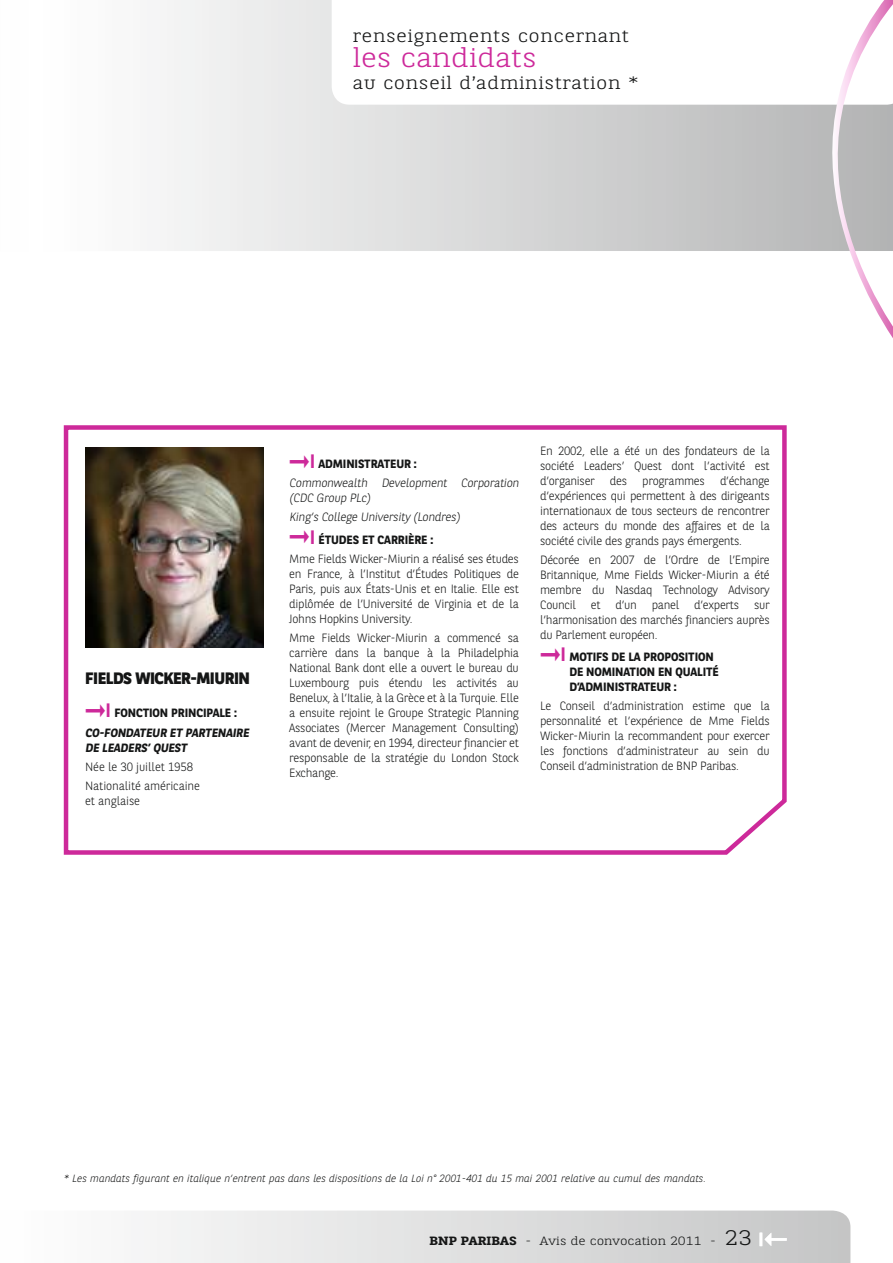
<style>
.page{position:relative;width:893px;height:1263px;background:#fff}
.page>*{position:absolute;margin:0;border:0;box-sizing:border-box;transform-origin:0 0}
.t1{font:300 27px "BNPP Slab Serif Expanded";color:#cd299a}
.t2{font:300 18px "BNPP Slab Serif Expanded";letter-spacing:.03em;color:#151616}
.t3{font:800 16.5px "BNPP Sans";letter-spacing:-.03em;color:#151616}
.t4{font:300 12px/15px "BNPP Sans";letter-spacing:-.025em;color:#151616;text-align:justify}
.t5{font:700 12px/15px "BNPP Sans";letter-spacing:-.01em;color:#151616}
.t6{font:300 12px "BNPP Slab Serif Expanded";color:#151616}
.t7{font:italic 300 10.5px "BNPP Sans";color:#151616}
.s1{color:#cd299a}
.s2{font-weight:700}
.s3{font-size:21px}
</style>
<div class="page">
<svg style="left:167px;top:0;width:574px;height:251px"></svg>
<svg style="left:332px;top:0;width:409px;height:105px"></svg>
<svg style="left:741px;top:0;width:152px;height:338px"></svg>
<svg style="left:157px;top:1210px;width:693px;height:53px"></svg>
<svg style="left:63px;top:425px;width:724px;height:430px"></svg>
<img style="left:85px;top:447px;width:179px;height:200px">
<h2 class="t2" style="left:353px;top:28px;width:278px">renseignements concernant</h2>
<h1 class="t1" style="left:353px;top:47px;width:185px">les candidats</h1>
<h2 class="t2" style="left:353px;top:76px;width:288px">au conseil d’administration *</h2>
<h3 class="t3" style="left:85px;top:672px;width:166px">FIELDS WICKER-MIURIN</h3>
<p class="t5" style="left:85px;top:705px;width:167px;line-height:19.2px"><span class="s1">➞❙</span> FONCTION PRINCIPALE :<br>CO-FONDATEUR ET PARTENAIRE</p>
<p class="t5" style="left:85px;top:741px;width:105px">DE LEADERS’ QUEST</p>
<p class="t4" style="left:85px;top:758px;width:116px;line-height:19.2px">Née le 30 juillet 1958<br>Nationalité américaine</p>
<p class="t4" style="left:85px;top:794px;width:57px">et anglaise</p>
<p class="t4" style="left:289px;top:455px;width:233px;line-height:19.2px"><span class="s1">➞❙</span> <span class="s2">ADMINISTRATEUR :<br></span>Commonwealth Development Corporation</p>
<p class="t4" style="left:289px;top:489px;width:172px;line-height:19.2px">(CDC Group PLc)<br>King’s College University (Londres)</p>
<p class="t4" style="left:289px;top:531px;width:231px;line-height:19.2px"><span class="s1">➞❙</span> <span class="s2">ÉTUDES ET CARRIÈRE :<br></span>Mme Fields Wicker-Miurin a réalisé ses études</p>
<p class="t4" style="left:289px;top:567px;width:231px">en France, à l’Institut d’Études Politiques de Paris, puis aux États-Unis et en Italie. Elle est diplômée de l’Université de Virginia et de la Johns Hopkins University.</p>
<p class="t4" style="left:289px;top:631px;width:231px">Mme Fields Wicker-Miurin a commencé sa carrière dans la banque à la Philadelphia National Bank dont elle a ouvert le bureau du Luxembourg puis étendu les activités au Benelux, à l’Italie, à la Grèce et à la Turquie. Elle a ensuite rejoint le Groupe Strategic Planning Associates (Mercer Management Consulting) avant de devenir, en 1994, directeur financier et responsable de la stratégie du London Stock Exchange.</p>
<p class="t4" style="left:540px;top:444px;width:231px">En 2002, elle a été un des fondateurs de la société Leaders’ Quest dont l’activité est d’organiser</p>
<p class="t4" style="left:540px;top:474px;width:231px;text-indent:180px">d’échange d’expériences qui permettent à des dirigeants internationaux de tous secteurs de rencontrer des acteurs du monde des affaires et de la société civile des grands pays émergents.</p>
<p class="t4" style="left:540px;top:553px;width:231px">Décorée en 2007 de l’Ordre de l’Empire Britannique, Mme Fields Wicker-Miurin a été membre du Nasdaq Technology Advisory Council et d’un panel d’experts sur l’harmonisation des marchés financiers auprès du Parlement européen.</p>
<p class="t5" style="left:569px;top:651px;width:151px;text-indent:-29px"><span class="s1">➞❙</span> MOTIFS DE LA PROPOSITION<br>DE NOMINATION EN QUALITÉ<br>D’ADMINISTRATEUR :</p>
<p class="t4" style="left:540px;top:700px;width:231px">Le Conseil d’administration estime que la personnalité et l’expérience de Mme Fields Wicker-Miurin la recommandent pour exercer les fonctions d’administrateur au sein du Conseil d’administration de BNP Paribas.</p>
<p class="t4" style="left:610px;top:474px;width:19px">des</p>
<p class="t4" style="left:642px;top:474px;width:64px">programmes</p>
<p class="t7" style="left:64px;top:1174px;width:644px">* Les mandats figurant en italique n’entrent pas dans les dispositions de la Loi n° 2001-401 du 15 mai 2001 relative au cumul des mandats.</p>
<p class="t6" style="left:430px;top:1236px;width:324px"><span class="s2">BNP PARIBAS</span> - Avis de convocation 2011 - <span class="s3">23</span></p>
</div>
